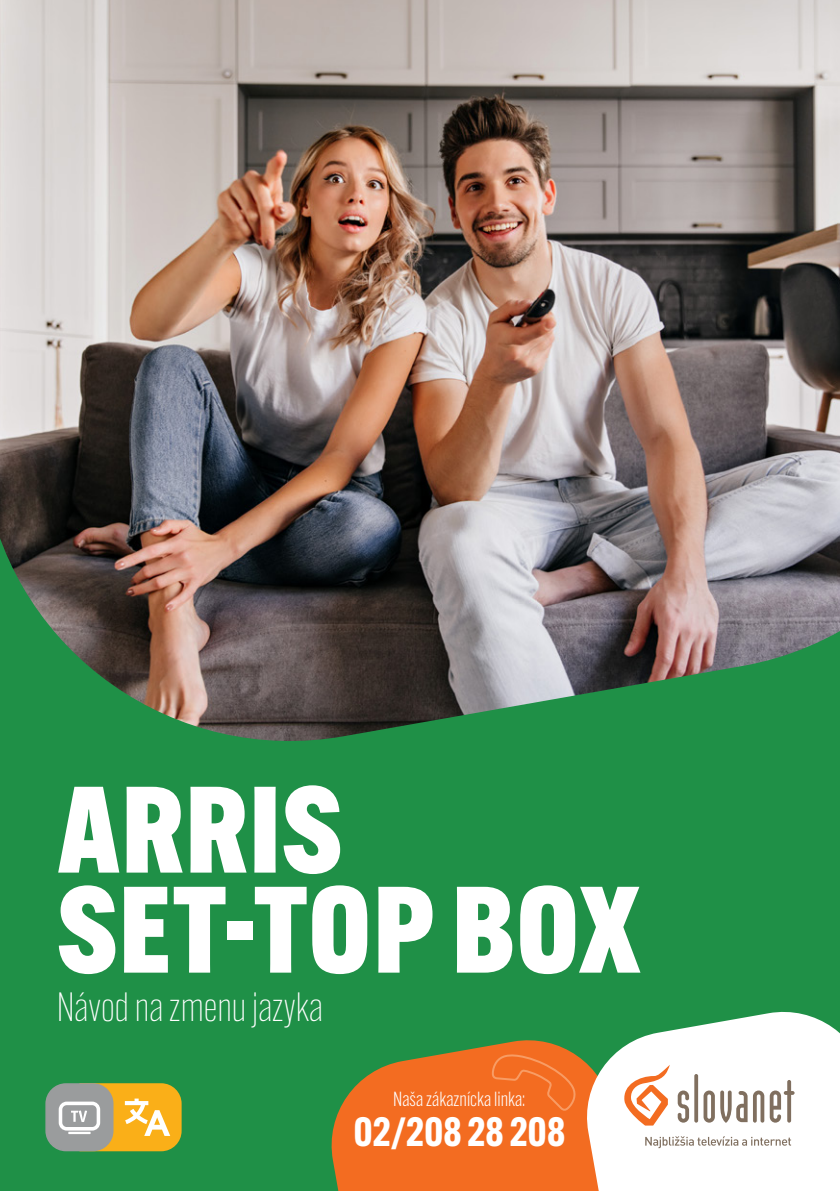
<style>
.page{position:relative;width:840px;height:1191px;background:#fff}
.page>*{position:absolute;margin:0;border:0;box-sizing:border-box;transform-origin:0 0}
.t1{font:800 120px "Alternate Gothic ATF";letter-spacing:.02em;color:#fff}
.t2{font:300 40px "Alternate Gothic ATF";color:#fff}
.t3{font:700 40px "Alternate Gothic ATF";color:#fff}
.t4{font:300 20px "Alternate Gothic ATF";color:#fff}
</style>
<div class="page">
<div style="left:0;top:0;width:839px;height:1191px;background:#1f9047"></div>
<img style="left:0;top:0;width:839px;height:741px">
<svg style="left:45px;top:1083px;width:136px;height:68px;background:#caaf6a"></svg>
<hr style="left:68px;top:1131px;width:22px;height:3px;background:#fff">
<svg style="left:331px;top:1040px;width:248px;height:151px;background:#d37126"></svg>
<svg style="left:490px;top:1051px;width:87px;height:61px;background:#f27026"></svg>
<svg style="left:579px;top:1011px;width:260px;height:180px;background:#dfe9dc"></svg>
<svg style="left:645px;top:1136px;width:145px;height:12px;background:#ded9d5"></svg>
<svg style="left:677px;top:1074px;width:117px;height:48px;background:#d7d2cd"></svg>
<svg style="left:622px;top:1064px;width:47px;height:61px;background:#facdb4"></svg>
<p class="t1" style="left:58px;top:755px;width:285px">ARRIS</p>
<p class="t1" style="left:58px;top:855px;width:583px">SET-TOP BOX</p>
<p class="t2" style="left:57px;top:983px;width:268px">Návod na zmenu jazyka</p>
<p class="t4" style="left:393px;top:1086px;width:134px">Naša zákaznícka linka:</p>
<h2 class="t3" style="left:353px;top:1106px;width:213px">02/208 28 208</h2>
</div>
